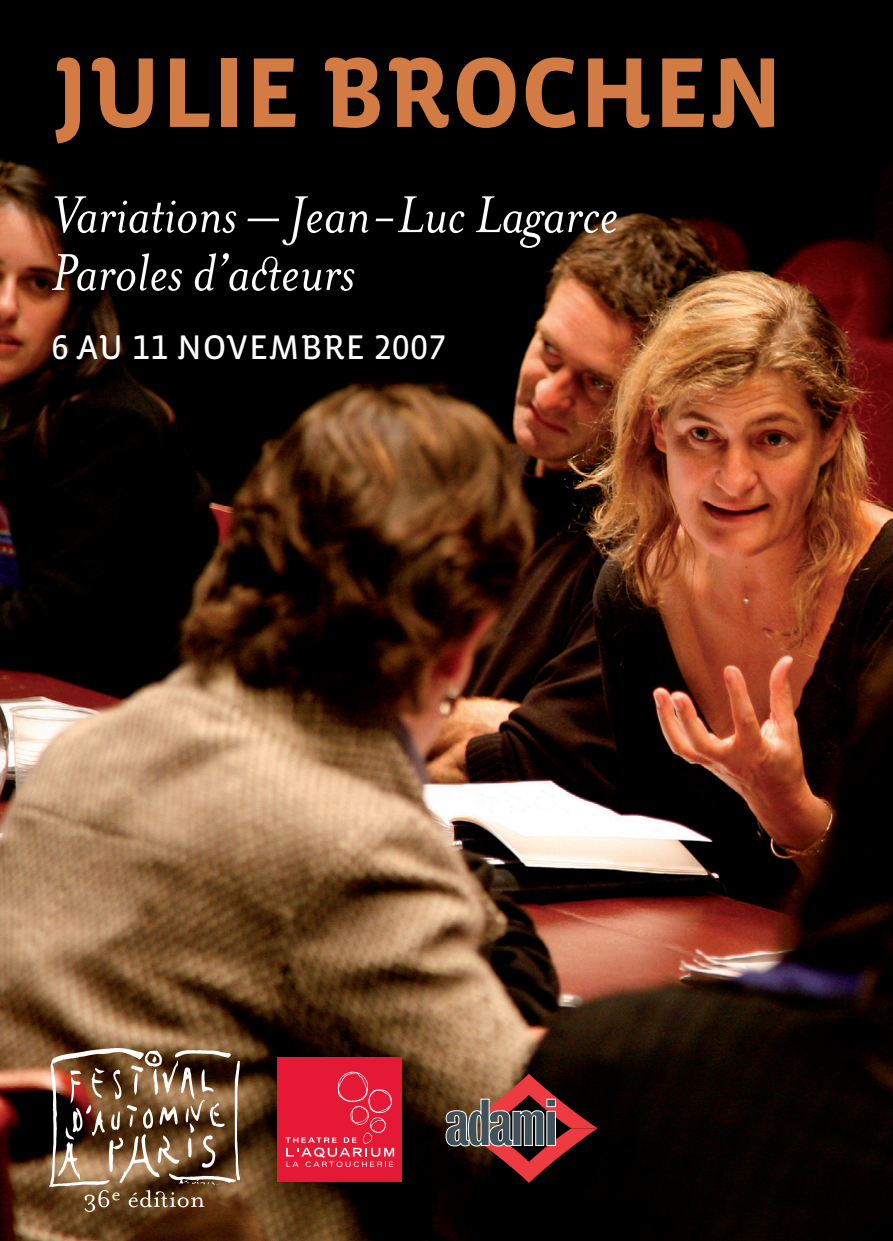
<style>
.page{position:relative;width:893px;height:1241px;background:#fff}
.page>*{position:absolute;margin:0;border:0;box-sizing:border-box;transform-origin:0 0}
.t1{font:700 101.5px "Vista Sans Alt";color:#d37b45}
.t2{font:italic 59.5px/57.8px "Mrs Eaves";color:#fff}
.t3{font:35px "Vista Sans Alt Reg";letter-spacing:.025em;color:#fff}
.s1{font-family:"Mrs Eaves Just Lig"}
</style>
<div class="page">
<img style="left:0;top:0;width:893px;height:1240px">
<img style="left:50px;top:1048px;width:190px;height:162px">
<div style="left:278px;top:1057px;width:124px;height:124px;background:#e51836"></div>
<svg style="left:285px;top:1071px;width:109px;height:95px"></svg>
<svg style="left:446px;top:1073px;width:152px;height:109px;background:#5e3431"></svg>
<h1 class="t1" style="left:51px;top:41px;width:733px">JULIE BROCHEN</h1>
<p class="t2" style="left:51px;top:183px;width:568px">Variations – Jean-Luc Lagarce<br>Paroles d’a<span class="s1">c</span>eurs</p>
<p class="t3" style="left:51px;top:329px;width:397px">6 AU 11 NOVEMBRE 2007</p>
</div>
